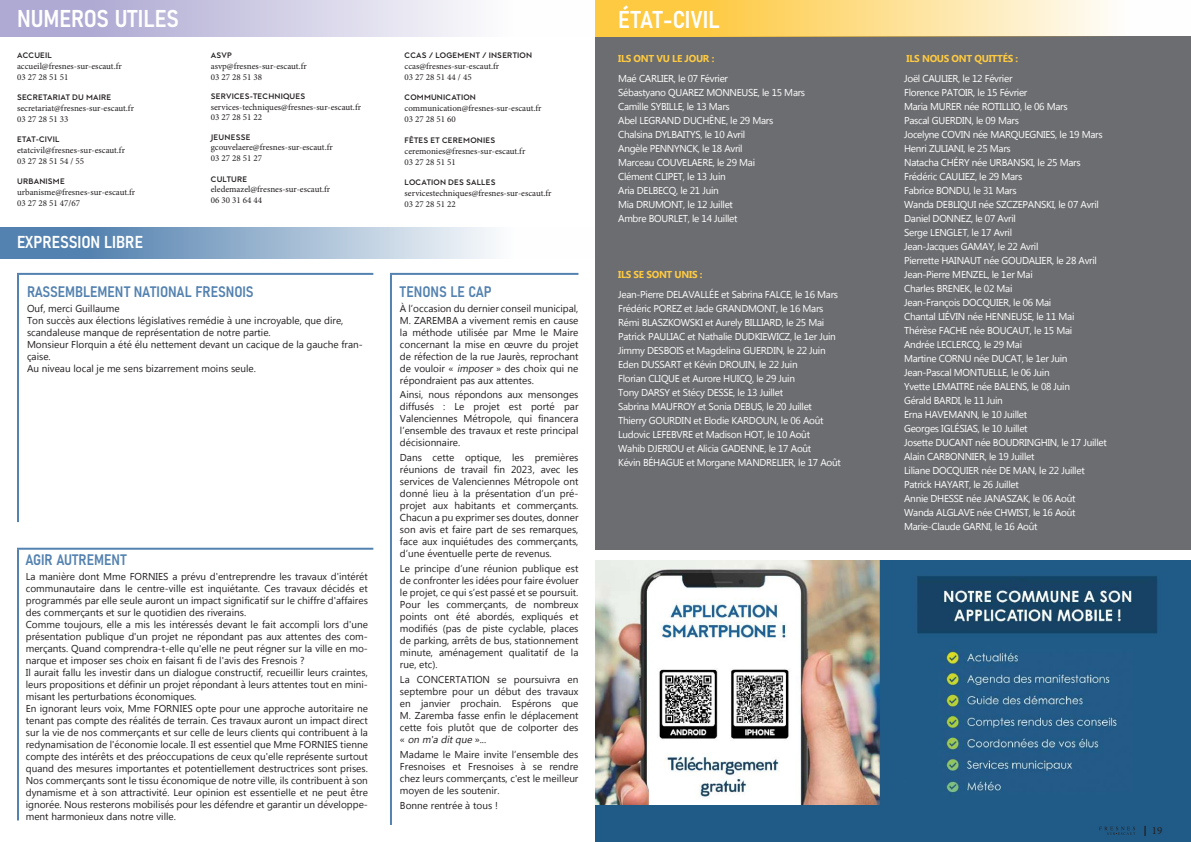
<style>
.page{position:relative;width:1191px;height:842px;background:#fff}
.page>*{position:absolute;margin:0;border:0;box-sizing:border-box;transform-origin:0 0}
.t1{font:24px "Bahnschrift";color:#fff}
.t2{font:17px "Bahnschrift";color:#fff}
.t3{font:15px "Bahnschrift";color:#5482b0}
.t4{font:11px "Minion Pro";color:#231f20}
.t5{font:10px/12px "Microsoft New Tai Lue";color:#231f20;text-align:justify}
.t6{font:10px/14px "Microsoft New Tai Lue";letter-spacing:-.03em;color:#fff}
.t7{font:700 10px "Microsoft New Tai Lue";letter-spacing:-.03em;color:#feca42}
.t8{font:9px/10.8px "Minion Pro";color:#231f20}
.t9{font:700 8px "MTT Milano";letter-spacing:.02em;color:#231f20}
.s1{font-style:italic}
</style>
<div class="page">
<div style="left:595px;top:36px;width:596px;height:513px;background:#6c6d70"></div>
<div style="left:0;top:0;width:595px;height:36px;background:linear-gradient(to right,#a49fcd,#fff)"></div>
<svg style="left:0;top:227px;width:494px;height:31px;background:#95b1ce"></svg>
<hr style="left:390px;top:274px;width:2px;height:551px;background:#5482b0">
<hr style="left:390px;top:273px;width:188px;height:2px;background:#5482b0">
<hr style="left:17px;top:274px;width:2px;height:248px;background:#5482b0">
<hr style="left:17px;top:273px;width:356px;height:2px;background:#5482b0">
<hr style="left:17px;top:549px;width:2px;height:271px;background:#5482b0">
<hr style="left:17px;top:548px;width:356px;height:2px;background:#5482b0">
<img style="left:595px;top:560px;width:596px;height:245px">
<svg style="left:595px;top:0;width:515px;height:36px;background:#fedd88"></svg>
<div style="left:595px;top:805px;width:596px;height:37px;background:#205b87"></div>
<svg style="left:1099px;top:827px;width:36px;height:8px"></svg>
<h1 class="t1" style="left:17px;top:0;width:163px">NUMEROS UTILES</h1>
<p class="t9" style="left:17px;top:51px;width:36px">ACCUEIL</p>
<p class="t8" style="left:17px;top:61px;width:106px">accueil@fresnes-sur-escaut.fr<br>03 27 28 51 51</p>
<p class="t9" style="left:17px;top:93px;width:96px">SECRETARIAT DU MAIRE</p>
<p class="t8" style="left:17px;top:103px;width:118px">secretariat@fresnes-sur-escaut.fr<br>03 27 28 51 33</p>
<p class="t9" style="left:17px;top:135px;width:44px">ETAT-CIVIL</p>
<p class="t8" style="left:17px;top:145px;width:110px">etatcivil@fresnes-sur-escaut.fr<br>03 27 28 51 54 / 55</p>
<p class="t9" style="left:17px;top:177px;width:49px">URBANISME</p>
<p class="t8" style="left:17px;top:187px;width:120px">urbanisme@fresnes-sur-escaut.fr<br>03 27 28 51 47/67</p>
<h2 class="t2" style="left:17px;top:229px;width:127px">EXPRESSION LIBRE</h2>
<p class="t9" style="left:211px;top:51px;width:22px">ASVP</p>
<p class="t8" style="left:211px;top:61px;width:97px">asvp@fresnes-sur-escaut.fr<br>03 27 28 51 38</p>
<p class="t9" style="left:211px;top:91px;width:96px">SERVICES-TECHNIQUES</p>
<p class="t8" style="left:211px;top:101px;width:152px">services-techniques@fresnes-sur-escaut.fr<br>03 27 28 51 22</p>
<p class="t9" style="left:211px;top:132px;width:41px">JEUNESSE</p>
<p class="t8" style="left:211px;top:142px;width:124px">gcouvelaere@fresnes-sur-escaut.fr<br>03 27 28 51 27</p>
<p class="t9" style="left:211px;top:174px;width:38px">CULTURE</p>
<p class="t8" style="left:211px;top:184px;width:121px">eledemazel@fresnes-sur-escaut.fr<br>06 30 31 64 44</p>
<p class="t9" style="left:404px;top:51px;width:129px">CCAS / LOGEMENT / INSERTION</p>
<p class="t8" style="left:404px;top:61px;width:96px">ccas@fresnes-sur-escaut.fr<br>03 27 28 51 44 / 45</p>
<p class="t9" style="left:404px;top:93px;width:73px">COMMUNICATION</p>
<p class="t8" style="left:404px;top:103px;width:139px">communication@fresnes-sur-escaut.fr<br>03 27 28 51 60</p>
<p class="t9" style="left:404px;top:136px;width:92px">FÊTES ET CEREMONIES</p>
<p class="t8" style="left:404px;top:146px;width:122px">ceremonies@fresnes-sur-escaut.fr<br>03 27 28 51 51</p>
<p class="t9" style="left:404px;top:178px;width:92px">LOCATION DES SALLES</p>
<p class="t8" style="left:404px;top:188px;width:149px">servicestechniques@fresnes-sur-escaut.fr<br>03 27 28 51 22</p>
<h3 class="t3" style="left:27px;top:280px;width:228px">RASSEMBLEMENT NATIONAL FRESNOIS</h3>
<h3 class="t3" style="left:400px;top:280px;width:93px">TENONS LE CAP</h3>
<p class="t5" style="left:27px;top:303px;width:337px;text-align:left">Ouf, merci Guillaume<br>Ton succès aux élections législatives remédie à une incroyable, que dire, scandaleuse manque de représentation de notre partie.<br>Monsieur Florquin a été élu nettement devant un cacique de la gauche fran&shy;çaise.<br>Au niveau local je me sens bizarrement moins seule.</p>
<h3 class="t3" style="left:26px;top:548px;width:103px">AGIR AUTREMENT</h3>
<p class="t5" style="left:26px;top:571px;width:344px;text-align:left">La manière dont Mme FORNIES a prévu d'entreprendre les travaux d'intérét communautaire dans le centre-ville est inquiétante. Ces travaux décidés et programmés par elle seule auront un impact significatif sur le chiffre d'affaires des commerçants et sur le quotidien des riverains.<br>Comme toujours, elle a mis les intéressés devant le fait accompli lors d'une présentation publique d'un projet ne répondant pas aux attentes des com&shy;merçants. Quand comprendra-t-elle qu'elle ne peut régner sur la ville en mo&shy;narque et imposer ses choix en faisant fi de l'avis des Fresnois ?<br>Il aurait fallu les investir dans un dialogue constructif, recueillir leurs craintes, leurs propositions et définir un projet répondant à leurs attentes tout en mini&shy;misant les perturbations économiques.<br>En ignorant leurs voix, Mme FORNIES opte pour une approche autoritaire ne tenant pas compte des réalités de terrain. Ces travaux auront un impact direct sur la vie de nos commerçants et sur celle de leurs clients qui contribuent à la redynamisation de l'économie locale. Il est essentiel que Mme FORNIES tienne compte des intérêts et des préoccupations de ceux qu'elle représente surtout quand des mesures importantes et potentiellement destructrices sont prises.<br>Nos commerçants sont le tissu économique de notre ville, ils contribuent à son dynamisme et à son attractivité. Leur opinion est essentielle et ne peut être ignorée. Nous resterons mobilisés pour les défendre et garantir un développe&shy;ment harmonieux dans notre ville.</p>
<p class="t5" style="left:400px;top:303px;width:180px">À l’occasion du dernier conseil municipal, M. ZAREMBA a vivement remis en cause la méthode utilisée par Mme le Maire concernant la mise en œuvre du projet de réfection de la rue Jaurès, reprochant de vouloir « <span class="s1">imposer</span> » des choix qui ne répondraient pas aux attentes.</p>
<p class="t5" style="left:400px;top:390px;width:180px">Ainsi, nous répondons aux mensonges diffusés : Le projet est porté par Valenciennes Métropole, qui financera l’ensemble des travaux et reste principal décisionnaire.</p>
<p class="t5" style="left:400px;top:453px;width:180px">Dans cette optique, les premières réunions de travail fin 2023, avec les services de Valenciennes Métropole ont donné lieu à la présentation d’un pré&shy;projet aux habitants et commerçants.<br>Chacun a pu exprimer ses doutes, donner son avis et faire part de ses remarques, face aux inquiétudes des commerçants, d’une éventuelle perte de revenus.</p>
<p class="t5" style="left:400px;top:563px;width:180px">Le principe d’une réunion publique est de confronter les idées pour faire évoluer le projet, ce qui s’est passé et se poursuit.<br>Pour les commerçants, de nombreux points ont été abordés, expliqués et modifiés (pas de piste cyclable, places de parking, arrêts de bus, stationnement minute, aménagement qualitatif de la rue, etc).</p>
<p class="t5" style="left:400px;top:674px;width:180px">La CONCERTATION se poursuivra en septembre pour un début des travaux en janvier prochain. Espérons que M. Zaremba fasse enfin le déplacement cette fois plutôt que de colporter des « <span class="s1">on m'a ditque</span> »...</p>
<p class="t5" style="left:400px;top:749px;width:180px">Madame le Maire invite l’ensemble des Fresnoises et Fresnoises à se rendre chez leurs commerçants, c'est le meilleur moyen de les soutenir.</p>
<p class="t5" style="left:400px;top:800px;width:99px">Bonne rentrée à tous !</p>
<h1 class="t1" style="left:618px;top:1px;width:103px">ÉTAT-CIVIL</h1>
<p class="t7" style="left:618px;top:52px;width:98px">ILS ONT VU LE JOUR :</p>
<p class="t6" style="left:618px;top:72px;width:188px">Maé CARLIER, le 07 Février<br>Sébastyano QUAREZ MONNEUSE, le 15 Mars<br>Camille SYBILLE, le 13 Mars<br>Abel LEGRAND DUCHÊNE, le 29 Mars<br>Chalsina DYLBAITYS, le 10 Avril<br>Angèle PENNYNCK, le 18 Avril<br>Marceau COUVELAERE, le 29 Mai<br>Clément CLIPET, le 13 Juin<br>Aria DELBECQ, le 21 Juin<br>Mia DRUMONT, le 12 Juillet<br>Ambre BOURLET, le 14 Juillet</p>
<p class="t7" style="left:618px;top:268px;width:86px">ILS SE SONT UNIS :</p>
<p class="t6" style="left:618px;top:288px;width:224px">Jean-Pierre DELAVALLÉE et Sabrina FALCE, le 16 Mars Frédéric POREZ et Jade GRANDMONT, le 16 Mars Rémi BLASZKOWSKI et Aurely BILLIARD, le 25 Mai Patrick PAULIAC et Nathalie DUDKIEWICZ, le 1er Juin Jimmy DESBOIS et Magdelina GUERDIN, le 22 Juin Eden DUSSART et Kévin DROUIN, le 22 Juin<br>Florian CLIQUE et Aurore HUICQ, le 29 Juin<br>Tony DARSY et Stécy DESSE, le 13 Juillet<br>Sabrina MAUFROY et Sonia DEBUS, le 20 Juillet Thierry GOURDIN et Elodie KARDOUN, le 06 Août Ludovic LEFEBVRE et Madison HOT, le 10 Août<br>Wahib DJERIOU et Alicia GADENNE, le 17 Août<br>Kévin BÉHAGUE et Morgane MANDRELIER, le 17 Août</p>
<p class="t7" style="left:906px;top:52px;width:113px">ILS NOUS ONT QUITTÉS :</p>
<p class="t6" style="left:904px;top:72px;width:204px">Joël CAULIER, le 12 Février<br>Florence PATOIR, le 15 Février<br>Maria MURER née ROTILLIO, le 06 Mars<br>Pascal GUERDIN, le 09 Mars<br>Jocelyne COVIN née MARQUEGNIES, le 19 Mars<br>Henri ZULIANI, le 25 Mars<br>Natacha CHÉRY née URBANSKI, le 25 Mars<br>Frédéric CAULIEZ, le 29 Mars<br>Fabrice BONDU, le 31 Mars<br>Wanda DEBLIQUI née SZCZEPANSKI, le 07 Avril<br>Daniel DONNEZ, le 07 Avril<br>Serge LENGLET, le 17 Avril<br>Jean-Jacques GAMAY, le 22 Avril<br>Pierrette HAINAUT née GOUDALIER, le 28 Avril<br>Jean-Pierre MENZEL, le 1er Mai<br>Charles BRENEK, le 02 Mai<br>Jean-François DOCQUIER, le 06 Mai<br>Chantal LIÉVIN née HENNEUSE, le 11 Mai<br>Thérèse FACHE née BOUCAUT, le 15 Mai<br>Andrée LECLERCQ, le 29 Mai<br>Martine CORNU née DUCAT, le 1er Juin<br>Jean-Pascal MONTUELLE, le 06 Juin<br>Yvette LEMAITRE née BALENS, le 08 Juin<br>Gérald BARDI, le 11 Juin<br>Erna HAVEMANN, le 10 Juillet<br>Georges IGLÉSIAS, le 10 Juillet<br>Josette DUCANT née BOUDRINGHIN, le 17 Juillet<br>Alain CARBONNIER, le 19 Juillet<br>Liliane DOCQUIER née DE MAN, le 22 Juillet<br>Patrick HAYART, le 26 Juillet<br>Annie DHESSE née JANASZAK, le 06 Août<br>Wanda ALGLAVE née CHWIST, le 16 Août<br>Marie-Claude GARNI, le 16 Août</p>
<p class="t4" style="left:1152px;top:823px;width:12px">19</p>
</div>
